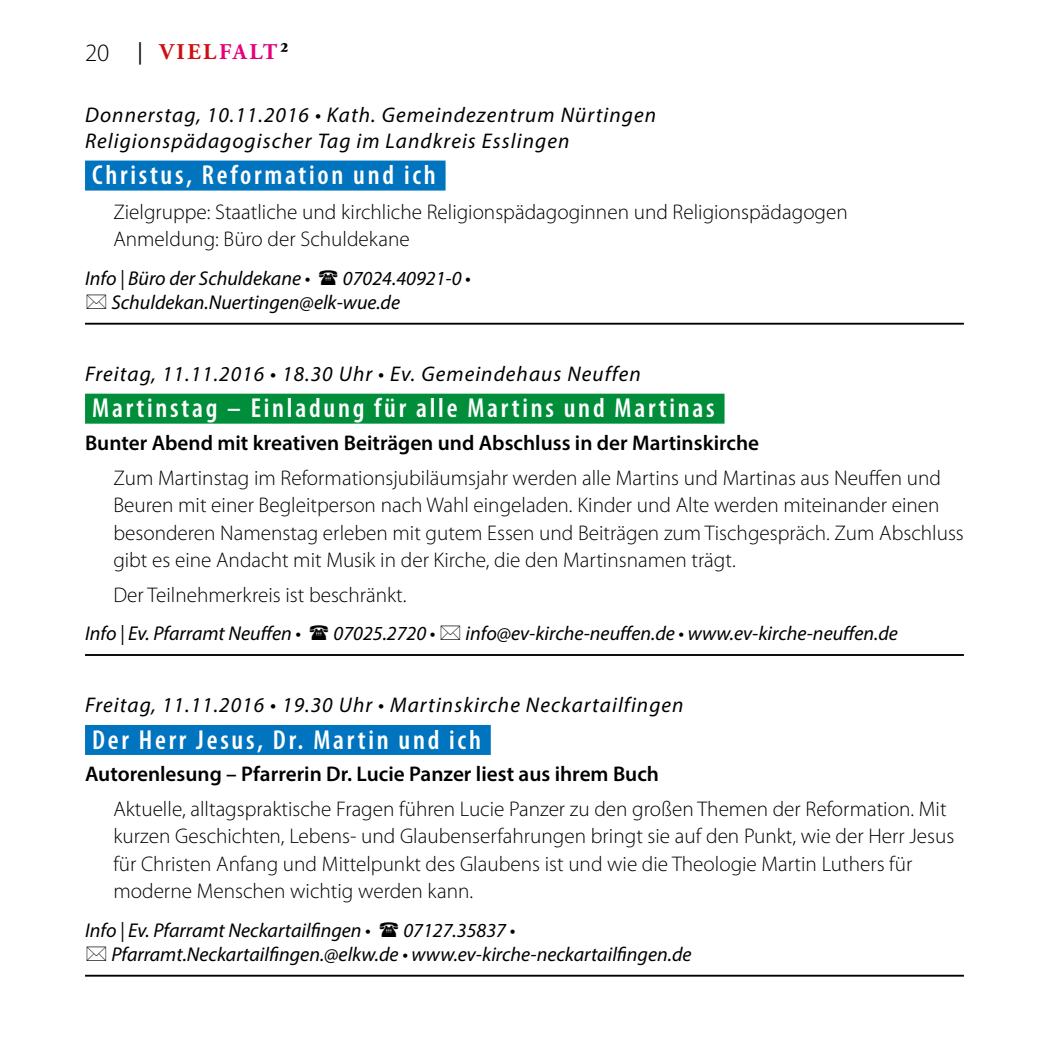
<style>
.page{position:relative;width:1049px;height:1049px;background:#fff}
.page>*{position:absolute;margin:0;border:0;box-sizing:border-box;transform-origin:0 0}
.t1{font:600 condensed 27.5px "Myriad Pro";letter-spacing:.1em;color:#fff}
.t2{font:700 22.5px "Adobe Garamond Pro";letter-spacing:.115em;color:#cd1013}
.t3{font:300 21.25px/27.5px "Myriad Pro";color:#000}
.t4{font:italic 21.25px/25.5px "Myriad Pro";letter-spacing:.05em;color:#000}
.t5{font:600 21.25px "Myriad Pro";color:#000}
.t6{font:italic 20px/24px "Myriad Pro";color:#000}
.s1{font-family:"Myriad Pro";font-weight:300;font-size:25px;color:#000}
.s2{font-family:"Myriad Pro";font-weight:400;color:#000}
.s3{color:#e5007c}
.s4{color:#000}
</style>
<div class="page">
<div style="left:85px;top:161px;width:361px;height:30px;background:#0074be"></div>
<hr style="left:85px;top:323px;width:879px;height:2px;background:#000">
<div style="left:85px;top:394px;width:639px;height:30px;background:#008e3a"></div>
<hr style="left:85px;top:654px;width:879px;height:2px;background:#000">
<div style="left:85px;top:725px;width:406px;height:30px;background:#0074be"></div>
<hr style="left:85px;top:975px;width:879px;height:1px;background:#000">
<p class="t2" style="left:85px;top:39px;width:205px"><span class="s1">20</span> <span class="s2">|</span> VIEL<span class="s3">FALT</span><span class="s4">²</span></p>
<p class="t4" style="left:85px;top:102px;width:572px">Donnerstag, 10.11.2016 • Kath. Gemeindezentrum Nürtingen<br>Religionspädagogischer Tag im Landkreis Esslingen</p>
<p class="t1" style="left:92px;top:158px;width:345px">Christus, Reformation und ich</p>
<p class="t3" style="left:113px;top:198px;width:736px">Zielgruppe: Staatliche und kirchliche Religionspädagoginnen und Religionspädagogen<br>Anmeldung: Büro der Schuldekane</p>
<p class="t6" style="left:85px;top:266px;width:227px">Info | Büro der Schuldekane •</p>
<p class="t6" style="left:111px;top:266px;width:361px;text-indent:232px">07024.40921-0 •<br>Schuldekan.Nuertingen@elk-wue.de</p>
<p class="t4" style="left:85px;top:361px;width:557px">Freitag, 11.11.2016 • 18.30 Uhr • Ev. Gemeindehaus Neuffen</p>
<p class="t1" style="left:92px;top:391px;width:624px">Martinstag – Einladung für alle Martins und Martinas</p>
<p class="t5" style="left:85px;top:429px;width:676px">Bunter Abend mit kreativen Beiträgen und Abschluss in der Martinskirche</p>
<p class="t3" style="left:113px;top:463px;width:852px">Zum Martinstag im Reformationsjubiläumsjahr werden alle Martins und Martinas aus Neuffen und Beuren mit einer Begleitperson nach Wahl eingeladen. Kinder und Alte werden miteinander einen besonderen Namenstag erleben mit gutem Essen und Beiträgen zum Tischgespräch. Zum Abschluss gibt es eine Andacht mit Musik in der Kirche, die den Martinsnamen trägt.</p>
<p class="t3" style="left:113px;top:581px;width:294px">Der Teilnehmerkreis ist beschränkt.</p>
<p class="t6" style="left:85px;top:621px;width:217px">Info | Ev. Pfarramt Neuffen •</p>
<p class="t6" style="left:333px;top:621px;width:103px">07025.2720 •</p>
<p class="t6" style="left:465px;top:621px;width:434px">info@ev-kirche-neuffen.de • www.ev-kirche-neuffen.de</p>
<p class="t4" style="left:85px;top:692px;width:600px">Freitag, 11.11.2016 • 19.30 Uhr • Martinskirche Neckartailfingen</p>
<p class="t1" style="left:92px;top:723px;width:390px">Der Herr Jesus, Dr. Martin und ich</p>
<p class="t5" style="left:85px;top:761px;width:575px">Autorenlesung – Pfarrerin Dr. Lucie Panzer liest aus ihrem Buch</p>
<p class="t3" style="left:113px;top:795px;width:842px">Aktuelle, alltagspraktische Fragen führen Lucie Panzer zu den großen Themen der Reformation. Mit kurzen Geschichten, Lebens- und Glaubenserfahrungen bringt sie auf den Punkt, wie der Herr Jesus für Christen Anfang und Mittelpunkt des Glaubens ist und wie die Theologie Martin Luthers für moderne Menschen wichtig werden kann.</p>
<p class="t6" style="left:85px;top:917px;width:287px">Info | Ev. Pfarramt Neckartailfingen •</p>
<p class="t6" style="left:111px;top:917px;width:582px;text-indent:292px">07127.35837 •<br>Pfarramt.Neckartailfingen.@elkw.de • www.ev-kirche-neckartailfingen.de</p>
</div>
